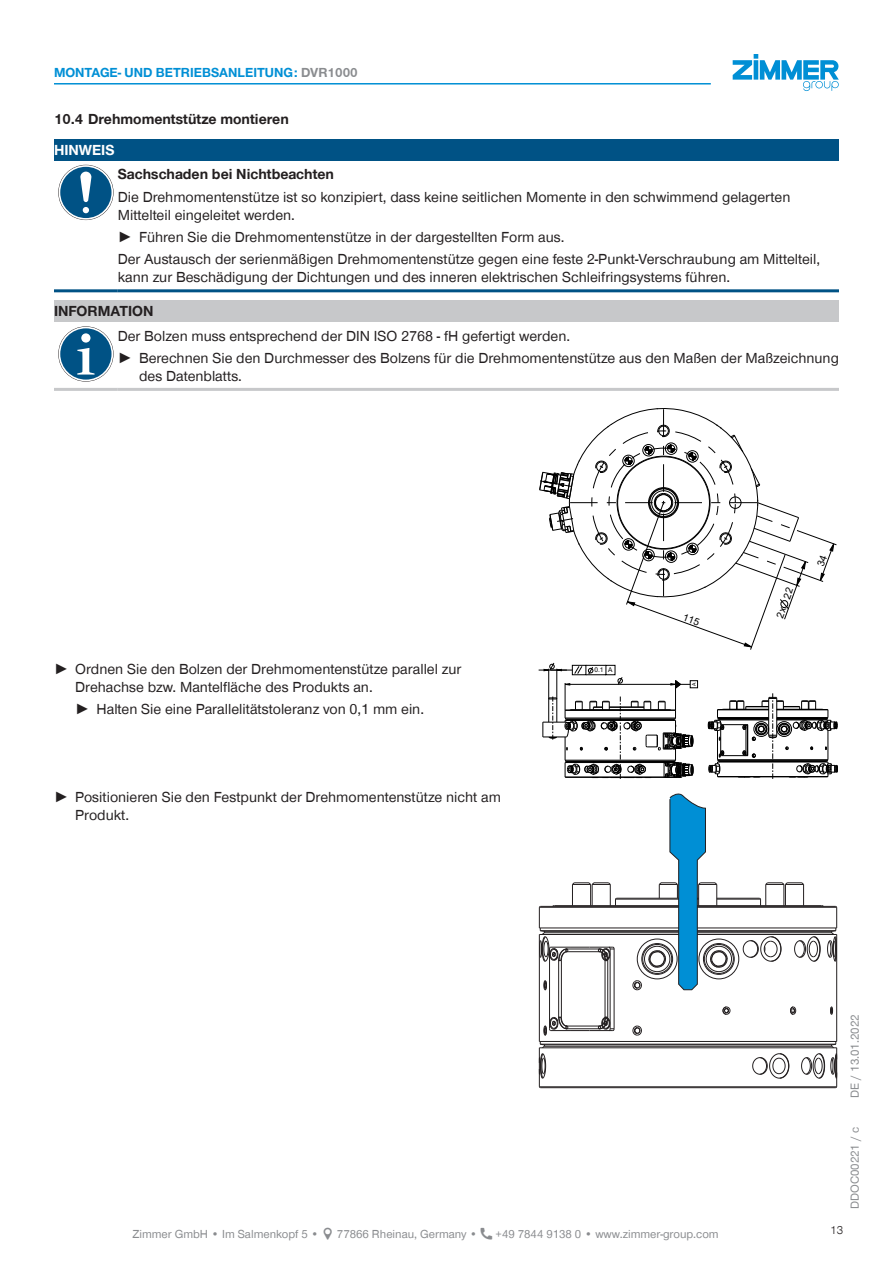
<style>
.page{position:relative;width:893px;height:1263px;background:#fff}
.page>*{position:absolute;margin:0;border:0;box-sizing:border-box;transform-origin:0 0}
.CB_AF_TD-Text{font:15px/18px "Zimmer Group Sans Global";color:#231f20}
.CB_AF_TD-Text-2{font:700 15px "Zimmer Group Sans Global";color:#231f20}
.CB_AF_TD-Signalwort{font:700 15px "Zimmer Group Sans Global";color:#231f20}
.CB_AF_TD-Signalwort-2{font:700 15px "Zimmer Group Sans Global";color:#fff}
.CB_AF_TD-Kopfzeile{font:700 13.5px "Zimmer Group Sans Global";color:#008fd5}
.CB_AF_TD-Fusszeile{font:12px "Zimmer Group Sans Global";color:#8a8c8f}
.CB_AF_TD-Seitenrand{font:12px "Zimmer Group Sans";color:#8a8c8f}
.CB_AF_Seitenzahl_rec{font:300 12px "Zimmer Group Sans";color:#231f20}
.t1{font:10.05px "Arial";color:#000}
.t2{font:6.6px "Arial";color:#000}
.t3{font:5.1px "Arial";color:#000}
.s1{color:#8a8c8f}
.s2{font-family:"Zimmer Group Sans"}
</style>
<div class="page">
<svg style="left:733px;top:54px;width:106px;height:37px"></svg>
<div style="left:54px;top:139px;width:785px;height:22px;background:#005285"></div>
<hr style="left:54px;top:289px;width:64px;height:3px;background:#005285">
<hr style="left:118px;top:289px;width:721px;height:3px;background:#005285">
<svg style="left:58px;top:165px;width:56px;height:55px"></svg>
<svg style="left:59px;top:165px;width:54px;height:55px"></svg>
<div style="left:60px;top:167px;width:52px;height:51px;background:#005285;border-radius:50%"></div>
<svg style="left:80px;top:172px;width:11px;height:41px"></svg>
<div style="left:54px;top:301px;width:785px;height:21px;background:#c7c8ca"></div>
<hr style="left:54px;top:388px;width:64px;height:3px;background:#c7c8ca">
<hr style="left:118px;top:388px;width:721px;height:3px;background:#c7c8ca">
<svg style="left:58px;top:326px;width:56px;height:56px"></svg>
<svg style="left:59px;top:327px;width:54px;height:54px"></svg>
<div style="left:60px;top:328px;width:52px;height:52px;background:#005285;border-radius:50%"></div>
<svg style="left:77px;top:348px;width:18px;height:27px"></svg>
<div style="left:81px;top:333px;width:9px;height:10px;background:#fff;border-radius:50%"></div>
<div style="left:690px;top:681px;width:8px;height:7px;border:1px solid #000"></div>
<svg style="left:708px;top:693px;width:130px;height:86px"></svg>
<svg style="left:539px;top:663px;width:154px;height:116px"></svg>
<hr style="left:549px;top:949px;width:1px;height:80px;background:#231f20">
<hr style="left:610px;top:949px;width:1px;height:80px;background:#231f20">
<hr style="left:614px;top:949px;width:1px;height:80px;background:#231f20">
<div style="left:637px;top:939px;width:40px;height:40px;border:1px solid #231f20;border-radius:50%"></div>
<div style="left:641px;top:943px;width:32px;height:32px;border:1px solid #231f20;border-radius:50%"></div>
<div style="left:642px;top:944px;width:30px;height:30px;border:1px solid #231f20;border-radius:50%"></div>
<div style="left:644px;top:946px;width:26px;height:26px;border:1px solid #231f20;border-radius:50%"></div>
<div style="left:699px;top:939px;width:40px;height:40px;border:1px solid #231f20;border-radius:50%"></div>
<div style="left:703px;top:943px;width:32px;height:32px;border:1px solid #231f20;border-radius:50%"></div>
<div style="left:704px;top:944px;width:30px;height:30px;border:1px solid #231f20;border-radius:50%"></div>
<div style="left:706px;top:946px;width:26px;height:26px;border:1px solid #231f20;border-radius:50%"></div>
<hr style="left:539px;top:934px;width:1px;height:107px;background:#231f20">
<hr style="left:544px;top:1046px;width:288px;height:1px;background:#231f20">
<hr style="left:540px;top:1044px;width:296px;height:1px;background:#231f20">
<hr style="left:539px;top:1041px;width:298px;height:1px;background:#231f20">
<hr style="left:836px;top:934px;width:1px;height:107px;background:#231f20">
<hr style="left:539px;top:934px;width:298px;height:1px;background:#231f20">
<svg style="left:543px;top:980px;width:4px;height:11px"></svg>
<svg style="left:632px;top:980px;width:10px;height:11px"></svg>
<svg style="left:632px;top:1025px;width:10px;height:11px"></svg>
<svg style="left:790px;top:1006px;width:6px;height:9px"></svg>
<svg style="left:722px;top:1006px;width:9px;height:9px"></svg>
<svg style="left:830px;top:1006px;width:3px;height:9px"></svg>
<hr style="left:540px;top:1087px;width:296px;height:1px;background:#231f20">
<hr style="left:539px;top:1086px;width:298px;height:1px;background:#231f20">
<hr style="left:539px;top:1047px;width:298px;height:1px;background:#231f20">
<hr style="left:544px;top:932px;width:288px;height:1px;background:#231f20">
<hr style="left:544px;top:931px;width:288px;height:1px;background:#231f20">
<hr style="left:540px;top:930px;width:296px;height:1px;background:#231f20">
<hr style="left:539px;top:928px;width:298px;height:1px;background:#231f20">
<hr style="left:539px;top:907px;width:298px;height:1px;background:#231f20">
<hr style="left:540px;top:906px;width:296px;height:1px;background:#231f20">
<hr style="left:554px;top:905px;width:268px;height:1px;background:#231f20">
<hr style="left:615px;top:899px;width:84px;height:1px;background:#231f20">
<hr style="left:717px;top:899px;width:43px;height:1px;background:#231f20">
<hr style="left:616px;top:898px;width:83px;height:1px;background:#231f20">
<hr style="left:717px;top:898px;width:43px;height:1px;background:#231f20">
<svg style="left:752px;top:1053px;width:37px;height:26px"></svg>
<svg style="left:801px;top:1041px;width:37px;height:47px"></svg>
<hr style="left:558px;top:960px;width:1px;height:57px;background:#231f20">
<hr style="left:561px;top:960px;width:1px;height:57px;background:#231f20">
<hr style="left:605px;top:960px;width:1px;height:57px;background:#231f20">
<hr style="left:607px;top:960px;width:1px;height:57px;background:#231f20">
<svg style="left:538px;top:1016px;width:77px;height:72px"></svg>
<svg style="left:538px;top:882px;width:79px;height:86px"></svg>
<svg style="left:743px;top:882px;width:95px;height:88px"></svg>
<svg style="left:648px;top:793px;width:80px;height:197px"></svg>
<hr style="left:54px;top:83px;width:657px;height:2px;background:#008fd5">
<svg style="left:539px;top:408px;width:298px;height:242px"></svg>
<p class="CB_AF_TD-Kopfzeile" style="left:54px;top:65px;width:305px">MONTAGE- UND BETRIEBSANLEITUNG: <span class="s1">DVR1000</span></p>
<p class="CB_AF_TD-Text-2" style="left:54px;top:110px;width:236px">10.4 Drehmomentstütze montieren</p>
<p class="CB_AF_TD-Signalwort-2" style="left:54px;top:141px;width:62px">HINWEIS</p>
<p class="CB_AF_TD-Text-2" style="left:118px;top:165px;width:218px">Sachschaden bei Nichtbeachten</p>
<p class="CB_AF_TD-Text" style="left:118px;top:188px;width:674px">Die Drehmomentenstütze ist so konzipiert, dass keine seitlichen Momente in den schwimmend gelagerten<br>Mittelteil eingeleitet werden.</p>
<p class="CB_AF_TD-Text" style="left:118px;top:228px;width:448px"><span class="s2">►</span> Führen Sie die Drehmomentenstütze in der dargestellten Form aus.</p>
<p class="CB_AF_TD-Text" style="left:118px;top:250px;width:704px">Der Austausch der serienmäßigen Drehmomentenstütze gegen eine feste 2-Punkt-Verschraubung am Mittelteil, kann zur Beschädigung der Dichtungen und des inneren elektrischen Schleifringsystems führen.</p>
<p class="CB_AF_TD-Signalwort" style="left:54px;top:302px;width:101px">INFORMATION</p>
<p class="CB_AF_TD-Text" style="left:118px;top:326px;width:454px">Der Bolzen muss entsprechend der DIN ISO 2768 - fH gefertigt werden.</p>
<p class="CB_AF_TD-Text" style="left:139px;top:349px;width:701px;text-indent:-21px"><span class="s2">►</span> Berechnen Sie den Durchmesser des Bolzens für die Drehmomentenstütze aus den Maßen der Maßzeichnung des Datenblatts.</p>
<p class="CB_AF_TD-Text" style="left:75px;top:659px;width:388px;text-indent:-21px"><span class="s2">►</span> Ordnen Sie den Bolzen der Drehmomentenstütze parallel zur<br>Drehachse bzw. Mantelfläche des Produkts an.</p>
<p class="CB_AF_TD-Text" style="left:75px;top:700px;width:350px"><span class="s2">►</span> Halten Sie eine Parallelitätstoleranz von 0,1 mm ein.</p>
<p class="CB_AF_TD-Text" style="left:75px;top:788px;width:427px;text-indent:-21px"><span class="s2">►</span> Positionieren Sie den Festpunkt der Drehmomentenstütze nicht am<br>Produkt.</p>
<p class="t2" style="left:594px;top:665px;width:20px">0.1 A</p>
<p class="t3" style="left:690px;top:686px;width:5px;rotate:-90deg">A</p>
<p class="t1" style="left:773px;top:615px;width:33px;rotate:-70deg">2x 22</p>
<p class="CB_AF_TD-Fusszeile" style="left:132px;top:1227px;width:188px">Zimmer GmbH • Im Salmenkopf 5 •</p>
<p class="CB_AF_TD-Fusszeile" style="left:337px;top:1227px;width:142px">77866 Rheinau, Germany •</p>
<p class="CB_AF_TD-Fusszeile" style="left:496px;top:1227px;width:225px">+49 7844 9138 0 • www.zimmer-group.com</p>
<p class="CB_AF_TD-Seitenrand" style="left:847px;top:1097px;width:85px;rotate:-90deg">DE / 13.01.2022</p>
<p class="CB_AF_Seitenzahl_rec" style="left:830px;top:1222px;width:15px">13</p>
<p class="CB_AF_TD-Seitenrand" style="left:847px;top:1209px;width:83px;rotate:-90deg">DDOC00221 / c</p>
</div>
